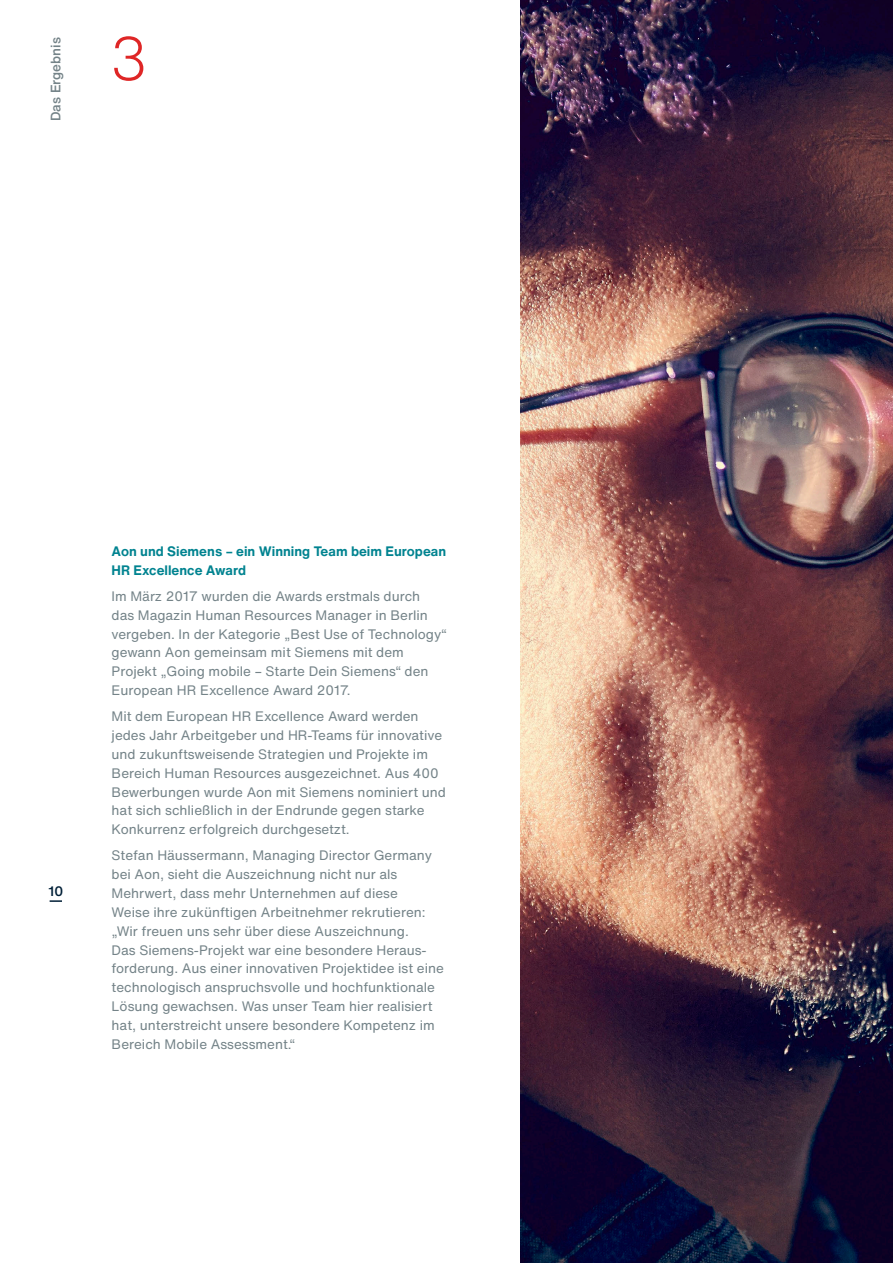
<style>
.page{position:relative;width:893px;height:1263px;background:#fff}
.page>*{position:absolute;margin:0;border:0;box-sizing:border-box;transform-origin:0 0}
.t1{font:300 60px "Helvetica Now Display";color:#df2626}
.t2{font:13.5px/18.9px "Helvetica Now Text";color:#748388}
.t3{font:700 13.5px/18.9px "Helvetica Now Text";color:#008390}
.t4{font:500 13.5px "Helvetica Now Text";color:#748388}
.t5{font:500 13.5px "Helvetica Now Text";color:#001f37}
</style>
<div class="page">
<svg style="left:50px;top:900px;width:12px;height:2px"></svg>
<img style="left:521px;top:0;width:372px;height:1263px">
<p class="t4" style="left:47px;top:121px;width:85px;rotate:-90deg">Das Ergebnis</p>
<h1 class="t1" style="left:112px;top:18px;width:35px">3</h1>
<p class="t5" style="left:48px;top:882px;width:16px">10</p>
<p class="t3" style="left:112px;top:542px;width:336px">Aon und Siemens – ein Winning Team beim European<br>HR Excellence Award</p>
<p class="t2" style="left:112px;top:587px;width:336px">Im März 2017 wurden die Awards erstmals durch<br>das Magazin Human Resources Manager in Berlin vergeben. In der Kategorie „Best Use of Technology“ gewann Aon gemeinsam mit Siemens mit dem Projekt „Going mobile – Starte Dein Siemens“ den European HR Excellence Award 2017.</p>
<p class="t2" style="left:112px;top:707px;width:336px">Mit dem European HR Excellence Award werden jedes Jahr Arbeitgeber und HR‑Teams für innovative und zukunftsweisende Strategien und Projekte im Bereich Human Resources ausgezeichnet. Aus 400<br>Bewerbungen wurde Aon mit Siemens nominiert und hat sich schließlich in der Endrunde gegen starke Konkurrenz erfolgreich durchgesetzt.</p>
<p class="t2" style="left:112px;top:846px;width:334px">Stefan Häussermann, Managing Director Germany bei Aon, sieht die Auszeichnung nicht nur als Mehrwert, dass mehr Unternehmen auf diese<br>Weise ihre zukünftigen Arbeitnehmer rekrutieren: „Wir freuen uns sehr über diese Auszeichnung.<br>Das Siemens-Projekt war eine besondere Heraus&shy;forderung. Aus einer innovativen Projektidee ist eine technologisch anspruchsvolle und hochfunktionale Lösung gewachsen. Was unser Team hier realisiert hat, unterstreicht unsere besondere Kompetenz im Bereich Mobile Assessment.“</p>
</div>
